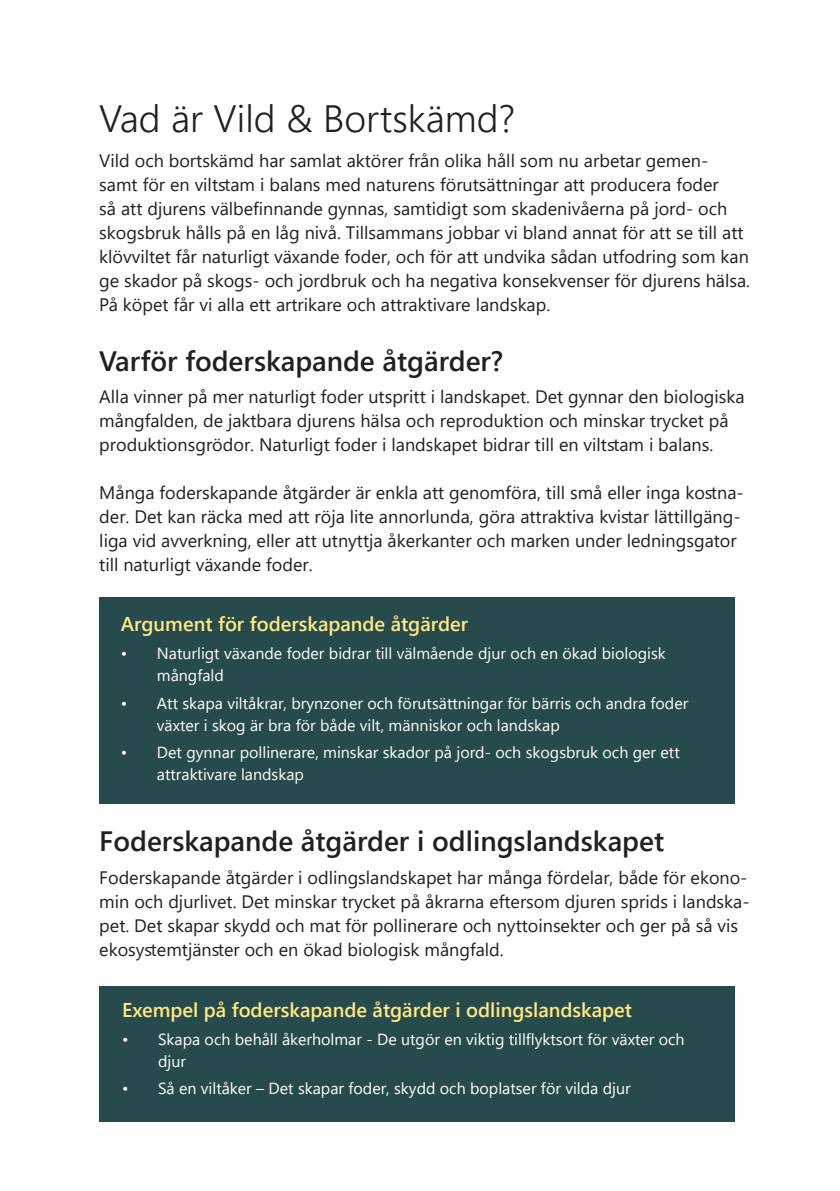
<style>
.page{position:relative;width:840px;height:1191px;background:#fff}
.page>*{position:absolute;margin:0;border:0;box-sizing:border-box;transform-origin:0 0}
.t1{font:300 38px "Segoe UI";color:#231f20}
.t2{font:600 28px "Segoe UI";color:#231f20}
.t3{font:600 20px "Segoe UI";color:#ffe982}
.t4{font:18px/24px "Segoe UI";color:#231f20}
.t5{font:16px/22px "Segoe UI";color:#fff}
</style>
<div class="page">
<div style="left:99px;top:597px;width:635px;height:207px;background:#274a4c"></div>
<div style="left:99px;top:985px;width:635px;height:136px;background:#274a4c"></div>
<h1 class="t1" style="left:99px;top:83px;width:417px">Vad är Vild &amp; Bortskämd?</h1>
<p class="t4" style="left:99px;top:147px;width:610px">Vild och bortskämd har samlat aktörer från olika håll som nu arbetar gemen-</p>
<p class="t4" style="left:99px;top:171px;width:652px">samt för en viltstam i balans med naturens förutsättningar att producera foder<br>så att djurens välbefinnande gynnas, samtidigt som skadenivåerna på jord- och skogsbruk hålls på en låg nivå. Tillsammans jobbar vi bland annat för att se till att klövviltet får naturligt växande foder, och för att undvika sådan utfodring som kan ge skador på skogs- och jordbruk och ha negativa konsekvenser för djurens hälsa.<br>På köpet får vi alla ett artrikare och attraktivare landskap.</p>
<h2 class="t2" style="left:99px;top:334px;width:405px">Varför foderskapande åtgärder?</h2>
<p class="t4" style="left:99px;top:383px;width:646px">Alla vinner på mer naturligt foder utspritt i landskapet. Det gynnar den biologiska mångfalden, de jaktbara djurens hälsa och reproduktion och minskar trycket på produktionsgrödor. Naturligt foder i landskapet bidrar till en viltstam i balans.</p>
<p class="t4" style="left:99px;top:479px;width:645px">Många foderskapande åtgärder är enkla att genomföra, till små eller inga kostna&shy;der. Det kan räcka med att röja lite annorlunda, göra attraktiva kvistar lättillgäng&shy;liga vid avverkning, eller att utnyttja åkerkanter och marken under ledningsgator till naturligt växande foder.</p>
<h3 class="t3" style="left:121px;top:605px;width:348px">Argument för foderskapande åtgärder</h3>
<p class="t5" style="left:157px;top:641px;width:510px;text-indent:-36px">• Naturligt växande foder bidrar till välmående djur och en ökad biologisk mångfald</p>
<p class="t5" style="left:157px;top:690px;width:532px;text-indent:-36px">• Att skapa viltåkrar, brynzoner och förutsättningar för bärris och andra foder växter i skog är bra för både vilt, människor och landskap</p>
<p class="t5" style="left:157px;top:740px;width:524px;text-indent:-36px">• Det gynnar pollinerare, minskar skador på jord- och skogsbruk och ger ett attraktivare landskap</p>
<h2 class="t2" style="left:99px;top:815px;width:566px">Foderskapande åtgärder i odlingslandskapet</h2>
<p class="t4" style="left:99px;top:863px;width:651px">Foderskapande åtgärder i odlingslandskapet har många fördelar, både för ekono&shy;min och djurlivet. Det minskar trycket på åkrarna eftersom djuren sprids i landska&shy;pet. Det skapar skydd och mat för pollinerare och nyttoinsekter och ger på så vis ekosystemtjänster och en ökad biologisk mångfald.</p>
<h3 class="t3" style="left:122px;top:990px;width:511px">Exempel på foderskapande åtgärder i odlingslandskapet</h3>
<p class="t5" style="left:158px;top:1026px;width:528px;text-indent:-36px">• Skapa och behåll åkerholmar - De utgör en viktig tillflyktsort för växter och djur</p>
<p class="t5" style="left:122px;top:1076px;width:510px">• Så en viltåker – Det skapar foder, skydd och boplatser för vilda djur</p>
</div>
